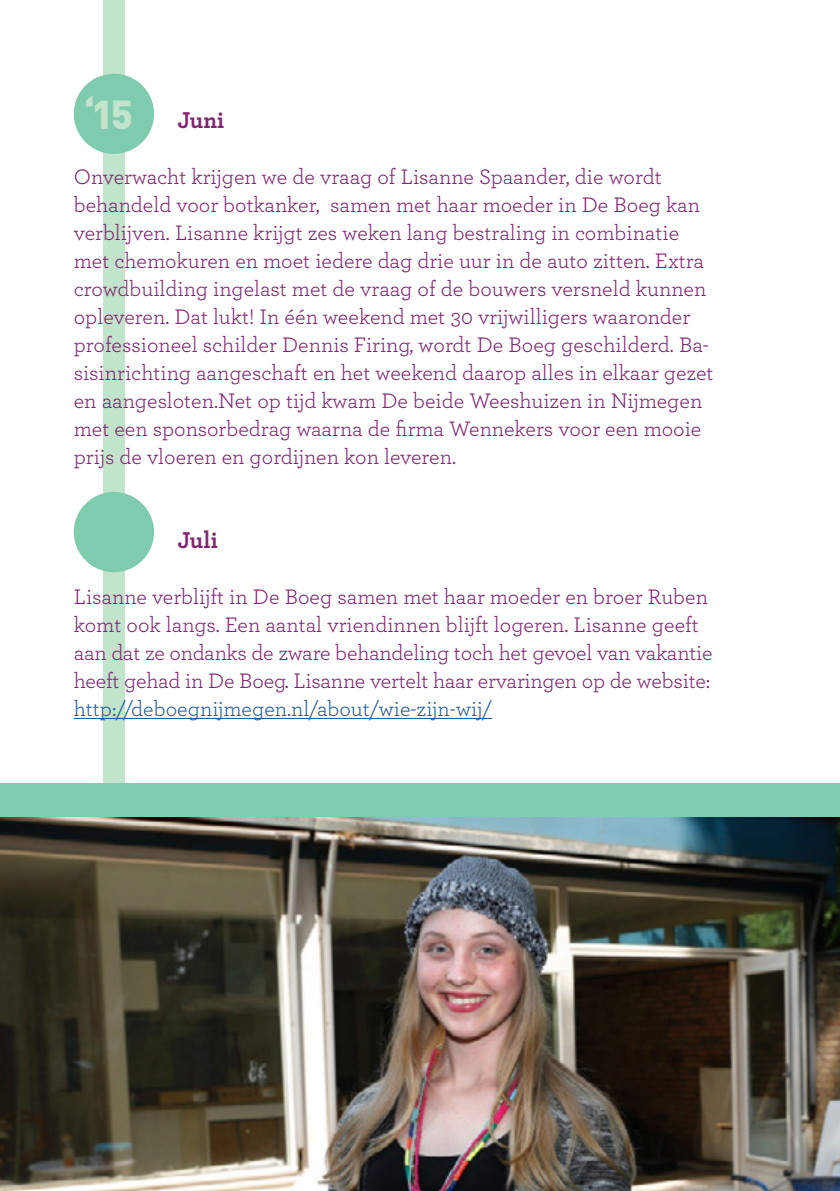
<style>
.page{position:relative;width:840px;height:1191px;background:#fff}
.page>*{position:absolute;margin:0;border:0;box-sizing:border-box;transform-origin:0 0}
.t1{font:900 40px "DIN Pro";color:#c2e3cc}
.t2{font:700 24px "Archer Pro";color:#822572}
.t3{font:22px/28px "Archer Pro";color:#822572}
.t4{font:22px "Archer Pro";color:#215e9e}
</style>
<div class="page">
<div style="left:103px;top:0;width:21px;height:1191px;background:#c2e3cc"></div>
<img style="left:0;top:817px;width:839px;height:374px">
<hr style="left:74px;top:718px;width:418px;height:1px;background:#215e9e">
<div style="left:74px;top:74px;width:80px;height:80px;background:#7fcbae;border-radius:50%"></div>
<div style="left:74px;top:492px;width:80px;height:80px;background:#7fcbae;border-radius:50%"></div>
<div style="left:0;top:783px;width:839px;height:34px;background:#7fcbae"></div>
<h1 class="t1" style="left:84px;top:87px;width:51px">‘15</h1>
<p class="t2" style="left:177px;top:101px;width:49px">Juni</p>
<p class="t3" style="left:74px;top:162px;width:641px">Onverwacht krijgen we de vraag of Lisanne Spaander, die wordt behandeld voor botkanker, samen met haar moeder in De Boeg kan verblijven. Lisanne krijgt zes weken lang bestraling in combinatie met chemokuren en moet iedere dag drie uur in de auto zitten. Extra crowdbuilding ingelast met de vraag of de bouwers versneld kunnen opleveren. Dat lukt! In één weekend met 30 vrijwilligers waaronder professioneel schilder Dennis Firing, wordt De Boeg geschilderd. Ba&shy;sisinrichting aangeschaft en het weekend daarop alles in elkaar gezet en aangesloten.Net op tijd kwam De beide Weeshuizen in Nijmegen met een sponsorbedrag waarna de firma Wennekers voor een mooie prijs de vloeren en gordijnen kon leveren.</p>
<p class="t2" style="left:177px;top:521px;width:42px">Juli</p>
<p class="t3" style="left:74px;top:582px;width:640px">Lisanne verblijft in De Boeg samen met haar moeder en broer Ruben komt ook langs. Een aantal vriendinnen blijft logeren. Lisanne geeft aan dat ze ondanks de zware behandeling toch het gevoel van vakantie heeft gehad in De Boeg. Lisanne vertelt haar ervaringen op de website:</p>
<p class="t4" style="left:74px;top:694px;width:419px">http://deboegnijmegen.nl/about/wie-zijn-wij/</p>
</div>
